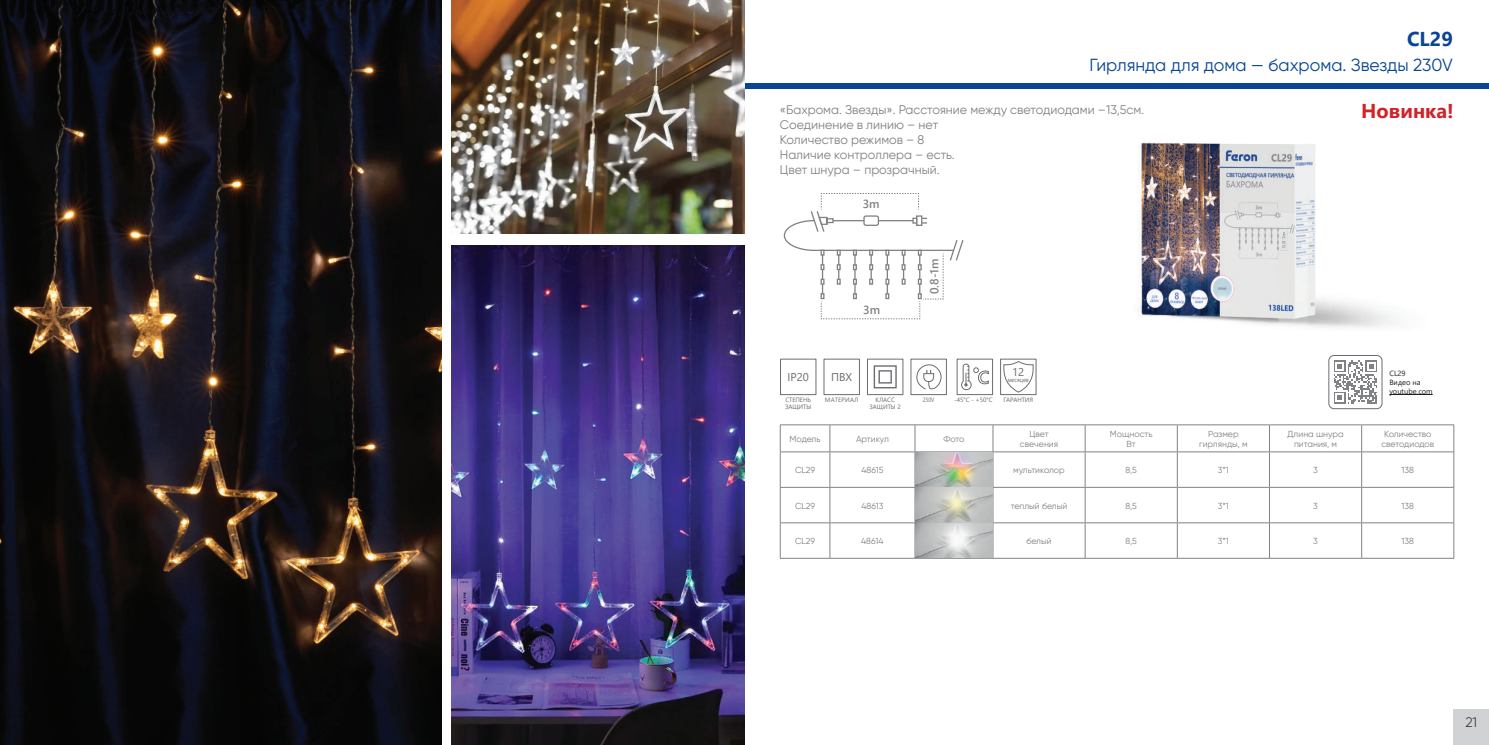
<style>
.page{position:relative;width:1489px;height:745px;background:#fff}
.page>*{position:absolute;margin:0;border:0;box-sizing:border-box;transform-origin:0 0}
.t1{font:700 20px "Segoe UI";color:#d1232a}
.t2{font:700 20px "Segoe UI";color:#094594}
.t3{font:17.5px "Gilroy";color:#094594}
.t4{font:300 13.75px "Gilroy";color:#231f20}
.t5{font:12.5px/15px "Gilroy";color:#808285}
.t6{font:600 11.75px "Segoe UI";color:#808285}
.t7{font:11.25px "Segoe UI";color:#6c6d70}
.t8{font:8.75px/10px "Gilroy";color:#808285;text-align:center}
.t9{font:7.5px/9px "Segoe UI";color:#231f20}
.t10{font:6.25px/6.9px "Segoe UI";letter-spacing:-.01em;color:#6c6d70}
.t11{font:6.25px "Segoe UI";letter-spacing:.025em;color:#6c6d70}
.t12{font:6.25px "Segoe UI";letter-spacing:-.01em;color:#6c6d70;scale:.89 1}
.t13{font:6.25px "Segoe UI";letter-spacing:-.01em;color:#6c6d70;scale:.84 1}
</style>
<div class="page">
<div style="left:744px;top:83px;width:744px;height:5px;background:#094594"></div>
<div style="left:1453px;top:709px;width:35px;height:35px;background:#d1d2d4"></div>
<img style="left:452px;top:245px;width:292px;height:499px">
<img style="left:452px;top:0;width:292px;height:233px">
<img style="left:0;top:0;width:441px;height:744px">
<img style="left:1036px;top:142px;width:361px;height:230px">
<div style="left:780px;top:358px;width:36px;height:37px;border:1px solid #6c6d70"></div>
<div style="left:823px;top:358px;width:36px;height:37px;border:1px solid #6c6d70"></div>
<svg style="left:873px;top:365px;width:23px;height:23px"></svg>
<div style="left:867px;top:358px;width:36px;height:37px;border:1px solid #6c6d70"></div>
<svg style="left:916px;top:364px;width:25px;height:25px"></svg>
<div style="left:910px;top:358px;width:36px;height:37px;border:1px solid #6c6d70"></div>
<svg style="left:961px;top:363px;width:28px;height:27px"></svg>
<div style="left:956px;top:358px;width:36px;height:37px;border:1px solid #6c6d70"></div>
<svg style="left:1003px;top:361px;width:31px;height:32px"></svg>
<div style="left:1000px;top:358px;width:36px;height:37px;border:1px solid #6c6d70"></div>
<svg style="left:783px;top:193px;width:181px;height:126px"></svg>
<hr style="left:1389px;top:394px;width:43px;height:1px;background:#231f20">
<svg style="left:1333px;top:360px;width:43px;height:43px"></svg>
<div style="left:1328px;top:355px;width:54px;height:53px;border:1px solid #6c6d70;border-radius:5px"></div>
<hr style="left:780px;top:424px;width:49px;height:1px;background:#808285">
<svg style="left:780px;top:425px;width:1px;height:26px"></svg>
<hr style="left:829px;top:424px;width:85px;height:1px;background:#808285">
<svg style="left:829px;top:425px;width:1px;height:26px"></svg>
<hr style="left:914px;top:424px;width:78px;height:1px;background:#808285">
<svg style="left:914px;top:425px;width:1px;height:26px"></svg>
<hr style="left:992px;top:424px;width:93px;height:1px;background:#808285">
<svg style="left:992px;top:425px;width:1px;height:26px"></svg>
<hr style="left:1085px;top:424px;width:92px;height:1px;background:#808285">
<svg style="left:1084px;top:425px;width:1px;height:26px"></svg>
<hr style="left:1177px;top:424px;width:92px;height:1px;background:#808285">
<svg style="left:1176px;top:425px;width:1px;height:26px"></svg>
<hr style="left:1269px;top:424px;width:92px;height:1px;background:#808285">
<hr style="left:1361px;top:424px;width:92px;height:1px;background:#808285">
<svg style="left:1361px;top:425px;width:1px;height:26px"></svg>
<svg style="left:1453px;top:425px;width:1px;height:26px"></svg>
<hr style="left:914px;top:451px;width:78px;height:1px;background:#808285">
<hr style="left:914px;top:486px;width:78px;height:1px;background:#808285">
<hr style="left:829px;top:451px;width:85px;height:1px;background:#808285">
<hr style="left:829px;top:452px;width:1px;height:34px;background:#808285">
<hr style="left:914px;top:452px;width:1px;height:34px;background:#808285">
<hr style="left:1085px;top:451px;width:92px;height:1px;background:#808285">
<hr style="left:1177px;top:451px;width:92px;height:1px;background:#808285">
<hr style="left:1176px;top:452px;width:1px;height:34px;background:#808285">
<hr style="left:1269px;top:451px;width:92px;height:1px;background:#808285">
<hr style="left:992px;top:451px;width:93px;height:1px;background:#808285">
<hr style="left:992px;top:452px;width:1px;height:34px;background:#808285">
<hr style="left:1268px;top:452px;width:1px;height:34px;background:#808285">
<hr style="left:992px;top:486px;width:93px;height:1px;background:#808285">
<hr style="left:1084px;top:452px;width:1px;height:34px;background:#808285">
<hr style="left:1361px;top:451px;width:92px;height:1px;background:#808285">
<hr style="left:1361px;top:452px;width:1px;height:34px;background:#808285">
<hr style="left:1453px;top:452px;width:1px;height:34px;background:#808285">
<hr style="left:829px;top:486px;width:85px;height:1px;background:#808285">
<hr style="left:829px;top:487px;width:1px;height:35px;background:#808285">
<hr style="left:914px;top:487px;width:1px;height:35px;background:#808285">
<hr style="left:992px;top:487px;width:1px;height:35px;background:#808285">
<hr style="left:1085px;top:486px;width:92px;height:1px;background:#808285">
<hr style="left:1177px;top:486px;width:92px;height:1px;background:#808285">
<hr style="left:1176px;top:487px;width:1px;height:35px;background:#808285">
<hr style="left:1269px;top:486px;width:92px;height:1px;background:#808285">
<hr style="left:1268px;top:487px;width:1px;height:35px;background:#808285">
<hr style="left:1084px;top:487px;width:1px;height:35px;background:#808285">
<hr style="left:1361px;top:486px;width:92px;height:1px;background:#808285">
<hr style="left:1361px;top:487px;width:1px;height:35px;background:#808285">
<hr style="left:1453px;top:487px;width:1px;height:35px;background:#808285">
<hr style="left:914px;top:522px;width:78px;height:1px;background:#808285">
<hr style="left:914px;top:557px;width:78px;height:1px;background:#808285">
<hr style="left:829px;top:522px;width:85px;height:1px;background:#808285">
<hr style="left:829px;top:523px;width:1px;height:34px;background:#808285">
<hr style="left:914px;top:523px;width:1px;height:34px;background:#808285">
<hr style="left:1085px;top:522px;width:92px;height:1px;background:#808285">
<hr style="left:1177px;top:522px;width:92px;height:1px;background:#808285">
<hr style="left:1176px;top:523px;width:1px;height:34px;background:#808285">
<hr style="left:1269px;top:522px;width:92px;height:1px;background:#808285">
<hr style="left:829px;top:557px;width:85px;height:1px;background:#808285">
<hr style="left:1085px;top:557px;width:92px;height:1px;background:#808285">
<hr style="left:1177px;top:557px;width:92px;height:1px;background:#808285">
<hr style="left:1269px;top:557px;width:92px;height:1px;background:#808285">
<hr style="left:992px;top:522px;width:93px;height:1px;background:#808285">
<hr style="left:992px;top:523px;width:1px;height:34px;background:#808285">
<hr style="left:1268px;top:523px;width:1px;height:34px;background:#808285">
<hr style="left:992px;top:557px;width:93px;height:1px;background:#808285">
<hr style="left:1084px;top:523px;width:1px;height:34px;background:#808285">
<hr style="left:1361px;top:522px;width:92px;height:1px;background:#808285">
<hr style="left:1361px;top:523px;width:1px;height:34px;background:#808285">
<hr style="left:1361px;top:557px;width:92px;height:1px;background:#808285">
<hr style="left:1453px;top:523px;width:1px;height:34px;background:#808285">
<hr style="left:780px;top:451px;width:49px;height:1px;background:#808285">
<hr style="left:780px;top:452px;width:1px;height:34px;background:#808285">
<hr style="left:780px;top:486px;width:49px;height:1px;background:#808285">
<hr style="left:780px;top:487px;width:1px;height:35px;background:#808285">
<hr style="left:780px;top:522px;width:49px;height:1px;background:#808285">
<hr style="left:780px;top:523px;width:1px;height:34px;background:#808285">
<hr style="left:780px;top:557px;width:49px;height:1px;background:#808285">
<img style="left:915px;top:452px;width:77px;height:105px">
<h1 class="t2" style="left:1406px;top:20px;width:47px">CL29</h1>
<h2 class="t3" style="left:1089px;top:55px;width:365px">Гирлянда для дома — бахрома. Звезды 230V</h2>
<h3 class="t5" style="left:779px;top:102px;width:366px">«Бахрома. Звезды». Расстояние между светодиодами –13,5см.<br>Соединение в линию – нет<br>Количество режимов – 8<br>Наличие контроллера – есть.<br>Цвет шнура – прозрачный.</h3>
<h3 class="t6" style="left:862px;top:193px;width:18px">3m</h3>
<h3 class="t6" style="left:863px;top:299px;width:18px">3m</h3>
<h3 class="t6" style="left:923px;top:294px;width:37px;rotate:-90deg">0.8-1m</h3>
<p class="t7" style="left:787px;top:366px;width:23px">IP20</p>
<p class="t10" style="left:785px;top:395px;width:28px">СТЕПЕНЬ<br>ЗАЩИТЫ</p>
<p class="t7" style="left:1012px;top:361px;width:14px">12</p>
<p class="t12" style="left:1007px;top:373px;width:25px">месяцев</p>
<p class="t7" style="left:831px;top:366px;width:23px">ПВХ</p>
<p class="t11" style="left:824px;top:393px;width:35px">МАТЕРИАЛ</p>
<p class="t10" style="left:869px;top:395px;width:33px;text-align:center">КЛАСС<br>ЗАЩИТЫ 2</p>
<p class="t13" style="left:922px;top:393px;width:16px">230V</p>
<p class="t10" style="left:954px;top:395px;width:40px">-45°C - +50°C</p>
<p class="t10" style="left:1003px;top:395px;width:31px">ГАРАНТИЯ</p>
<h1 class="t1" style="left:1361px;top:92px;width:94px">Новинка!</h1>
<p class="t9" style="left:1389px;top:368px;width:45px">CL29<br>Видео на youtube.com</p>
<p class="t8" style="left:789px;top:433px;width:32px">Модель</p>
<p class="t8" style="left:856px;top:433px;width:34px">Артикул</p>
<p class="t8" style="left:943px;top:433px;width:23px">Фото</p>
<p class="t8" style="left:1019px;top:428px;width:40px">Цвет свечения</p>
<p class="t8" style="left:1109px;top:428px;width:44px">Мощность<br>Вт</p>
<p class="t8" style="left:1199px;top:428px;width:50px">Размер гирлянды, м</p>
<p class="t8" style="left:1287px;top:428px;width:57px">Длина шнура питания, м</p>
<p class="t8" style="left:1381px;top:428px;width:54px">Количество светодиодов</p>
<p class="t8" style="left:795px;top:464px;width:22px">СL29</p>
<p class="t8" style="left:861px;top:464px;width:24px">48615</p>
<p class="t8" style="left:1013px;top:464px;width:53px">мультиколор</p>
<p class="t8" style="left:1125px;top:464px;width:13px">8,5</p>
<p class="t8" style="left:1217px;top:464px;width:13px">3*1</p>
<p class="t8" style="left:1313px;top:464px;width:6px">3</p>
<p class="t8" style="left:1401px;top:464px;width:14px">138</p>
<p class="t8" style="left:795px;top:500px;width:22px">СL29</p>
<p class="t8" style="left:861px;top:500px;width:23px">48613</p>
<p class="t8" style="left:1010px;top:500px;width:58px">теплый белый</p>
<p class="t8" style="left:1125px;top:500px;width:13px">8,5</p>
<p class="t8" style="left:1217px;top:500px;width:13px">3*1</p>
<p class="t8" style="left:1313px;top:500px;width:6px">3</p>
<p class="t8" style="left:1401px;top:500px;width:14px">138</p>
<p class="t8" style="left:795px;top:535px;width:22px">СL29</p>
<p class="t8" style="left:861px;top:535px;width:24px">48614</p>
<p class="t8" style="left:1026px;top:535px;width:27px">белый</p>
<p class="t8" style="left:1125px;top:535px;width:13px">8,5</p>
<p class="t8" style="left:1217px;top:535px;width:13px">3*1</p>
<p class="t8" style="left:1313px;top:535px;width:6px">3</p>
<p class="t8" style="left:1401px;top:535px;width:14px">138</p>
<h3 class="t4" style="left:1465px;top:713px;width:13px">21</h3>
</div>
